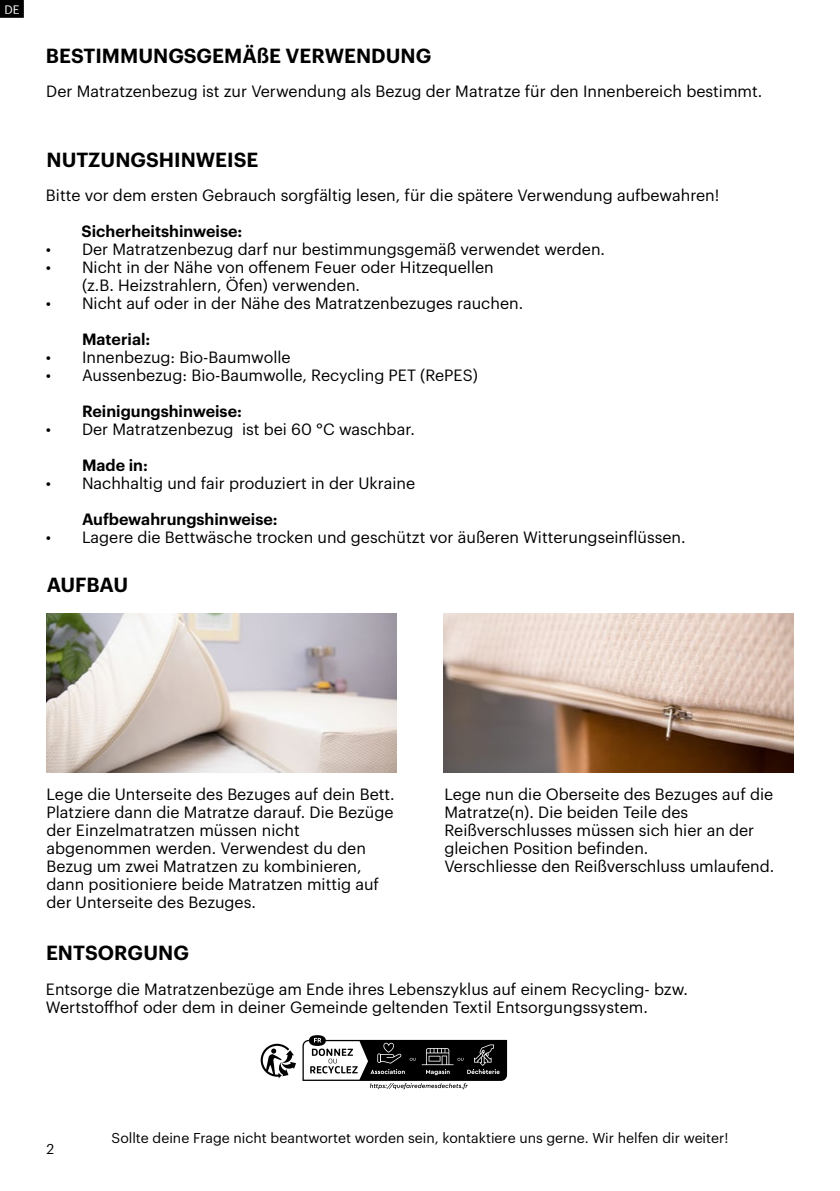
<style>
.page{position:relative;width:840px;height:1191px;background:#fff}
.page>*{position:absolute;margin:0;border:0;box-sizing:border-box;transform-origin:0 0}
.t1{font:600 20px "Graphik";color:#000}
.t2{font:16px/18px "Graphik";color:#000}
.t3{font:600 16px "Graphik";color:#000}
.t4{font:14px "Graphik";color:#000}
.t5{font:12px "Graphik";color:#fff}
</style>
<div class="page">
<div style="left:2px;top:2px;width:20px;height:14px;background:#000"></div>
<div style="left:0;top:0;width:24px;height:18px;border:4px solid #000"></div>
<img style="left:46px;top:613px;width:350px;height:159px">
<img style="left:443px;top:613px;width:350px;height:159px">
<svg style="left:260px;top:1043px;width:36px;height:35px"></svg>
<svg style="left:302px;top:1035px;width:205px;height:54px"></svg>
<p class="t5" style="left:4px;top:0;width:17px">DE</p>
<p class="t1" style="left:46px;top:40px;width:387px">BESTIMMUNGSGEMÄßE VERWENDUNG</p>
<p class="t2" style="left:46px;top:81px;width:717px">Der Matratzenbezug ist zur Verwendung als Bezug der Matratze für den Innenbereich bestimmt.</p>
<p class="t1" style="left:46px;top:144px;width:213px">NUTZUNGSHINWEISE</p>
<p class="t2" style="left:46px;top:185px;width:674px">Bitte vor dem ersten Gebrauch sorgfältig lesen, für die spätere Verwendung aufbewahren!</p>
<p class="t3" style="left:81px;top:219px;width:162px">Sicherheitshinweise:</p>
<p class="t2" style="left:46px;top:239px;width:560px">• Der Matratzenbezug darf nur bestimmungsgemäß verwendet werden.</p>
<p class="t2" style="left:82px;top:257px;width:413px;text-indent:-36px">• Nicht in der Nähe von offenem Feuer oder Hitzequellen (z.B. Heizstrahlern, Öfen) verwenden.</p>
<p class="t2" style="left:46px;top:293px;width:478px">• Nicht auf oder in der Nähe des Matratzenbezuges rauchen.</p>
<p class="t3" style="left:82px;top:327px;width:70px">Material:</p>
<p class="t2" style="left:46px;top:347px;width:246px">• Innenbezug: Bio-Baumwolle</p>
<p class="t2" style="left:46px;top:365px;width:433px">• Aussenbezug: Bio-Baumwolle, Recycling PET (RePES)</p>
<p class="t3" style="left:82px;top:399px;width:161px">Reinigungshinweise:</p>
<p class="t2" style="left:46px;top:419px;width:370px">• Der Matratzenbezug ist bei 60 °C waschbar.</p>
<p class="t3" style="left:82px;top:453px;width:67px">Made in:</p>
<p class="t2" style="left:46px;top:473px;width:370px">• Nachhaltig und fair produziert in der Ukraine</p>
<p class="t3" style="left:82px;top:507px;width:197px">Aufbewahrungshinweise:</p>
<p class="t2" style="left:46px;top:527px;width:640px">• Lagere die Bettwäsche trocken und geschützt vor äußeren Witterungseinflüssen.</p>
<p class="t1" style="left:47px;top:569px;width:83px">AUFBAU</p>
<p class="t2" style="left:46px;top:783px;width:349px">Lege die Unterseite des Bezuges auf dein Bett.<br>Platziere dann die Matratze darauf. Die Bezüge der Einzelmatratzen müssen nicht abgenommen werden. Verwendest du den Bezug um zwei Matratzen zu kombinieren, dann positioniere beide Matratzen mittig auf der Unterseite des Bezuges.</p>
<p class="t2" style="left:444px;top:783px;width:331px">Lege nun die Oberseite des Bezuges auf die Matratze(n). Die beiden Teile des Reißverschlusses müssen sich hier an der gleichen Position befinden.<br>Verschliesse den Reißverschluss umlaufend.</p>
<p class="t1" style="left:46px;top:937px;width:144px">ENTSORGUNG</p>
<p class="t2" style="left:46px;top:978px;width:643px">Entsorge die Matratzenbezüge am Ende ihres Lebenszyklus auf einem Recycling- bzw.<br>Wertstoffhof oder dem in deiner Gemeinde geltenden Textil Entsorgungssystem.</p>
<p class="t4" style="left:46px;top:1138px;width:9px">2</p>
<p class="t4" style="left:111px;top:1127px;width:618px">Sollte deine Frage nicht beantwortet worden sein, kontaktiere uns gerne. Wir helfen dir weiter!</p>
</div>
